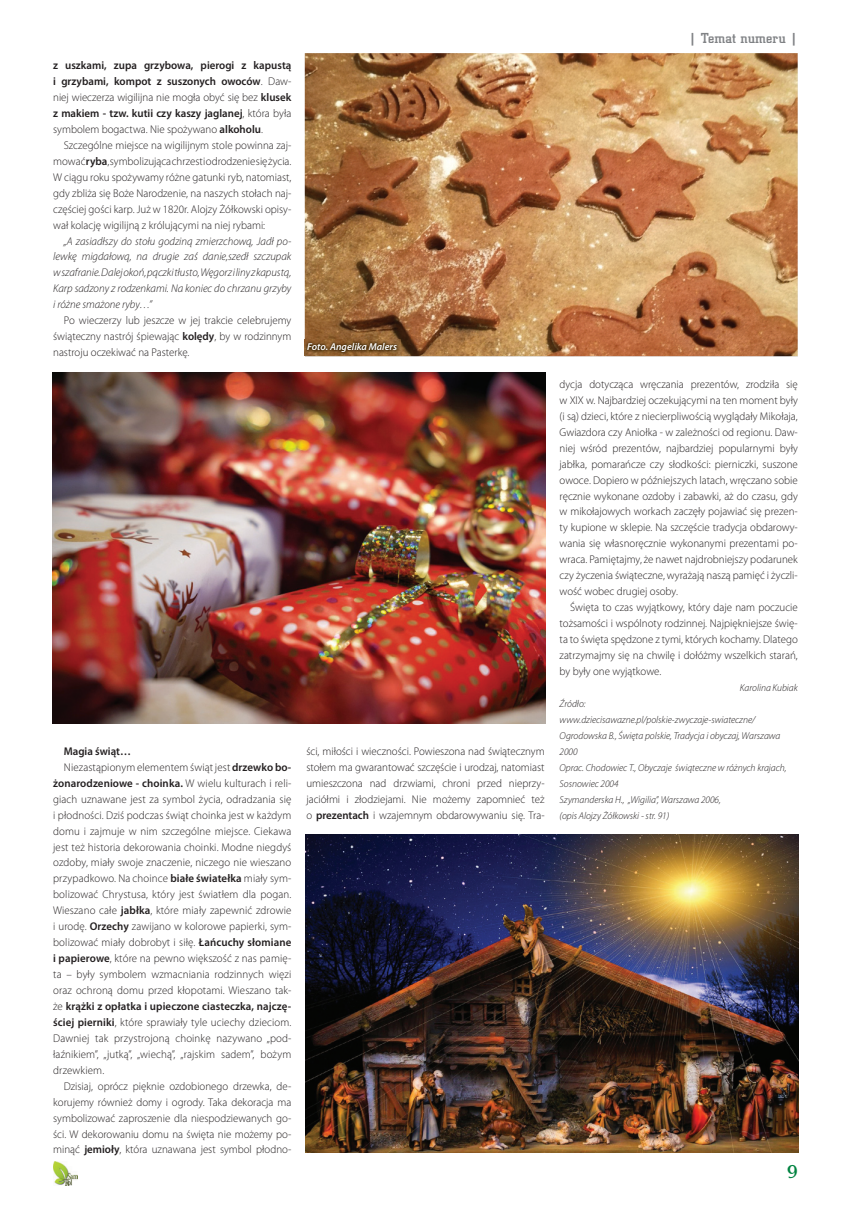
<style>
.page{position:relative;width:851px;height:1205px;background:#fff}
.page>*{position:absolute;margin:0;border:0;box-sizing:border-box;transform-origin:0 0}
.t1{font:700 17.5px "Altrincham";color:#008340}
.t2{font:500 15px "City DEE";letter-spacing:.005em;color:#808285}
.t3{font:300 11.25px/16px "Myriad Pro";letter-spacing:.01em;color:#231f20;text-align:justify}
.t4{font:600 11.25px/16px "Myriad Pro";letter-spacing:.005em;color:#231f20;text-align:justify}
.t5{font:italic 300 11.25px/16px "Myriad Pro";color:#231f20;text-align:justify}
.t6{font:italic 300 10px/16px "Myriad Pro";color:#231f20}
.t7{font:italic 600 10px "Myriad Pro";color:#fff}
.s1{font-weight:300}
.s2{font-weight:600}
</style>
<div class="page">
<img style="left:53px;top:1161px;width:25px;height:24px">
<img style="left:305px;top:53px;width:492px;height:303px">
<img style="left:53px;top:373px;width:492px;height:350px">
<img style="left:305px;top:834px;width:493px;height:318px">
<svg style="left:304px;top:339px;width:1px;height:16px"></svg>
<img style="left:305px;top:339px;width:95px;height:16px">
<p class="t4" style="left:53px;top:57px;width:240px">z uszkami, zupa grzybowa, pierogi z kapustą i grzybami, kompot z suszonych owoców<span class="s1">. Daw&shy;niej wieczerza wigilijna nie mogła obyć się bez</span> klusek z makiem - tzw. kutii czy kaszy jaglanej<span class="s1">, która była symbolem bogactwa. Nie spożywano</span> alkoholu<span class="s1">.</span></p>
<p class="t3" style="left:53px;top:137px;width:240px;text-indent:11px">Szczególne miejsce na wigilijnym stole powinna zaj&shy;mować <span class="s2">ryba</span>, symbolizująca chrzest i odrodzenie się życia.<br>W ciągu roku spożywamy różne gatunki ryb, natomiast, gdy zbliża się Boże Narodzenie, na naszych stołach naj&shy;częściej gości karp. Już w 1820r. Alojzy Żółkowski opisy&shy;wał kolację wigilijną z królującymi na niej rybami:</p>
<p class="t5" style="left:53px;top:233px;width:240px;text-indent:11px">„A zasiadłszy do stołu godziną zmierzchową, Jadł po&shy;lewkę migdałową, na drugie zaś danie,szedł szczupak w szafranie. Dalej okoń, pączki tłusto, Węgorz i liny z kapustą, Karp sadzony z rodzenkami. Na koniec do chrzanu grzyby i różne smażone ryby…”</p>
<p class="t3" style="left:53px;top:313px;width:240px;text-indent:11px">Po wieczerzy lub jeszcze w jej trakcie celebrujemy świąteczny nastrój śpiewając <span class="s2">kolędy</span>, by w rodzinnym nastroju oczekiwać na Pasterkę.</p>
<p class="t7" style="left:307px;top:341px;width:91px">Foto. Angelika Malers</p>
<p class="t4" style="left:64px;top:743px;width:69px">Magia świąt…</p>
<p class="t3" style="left:64px;top:759px;width:229px">Niezastąpionym elementem świąt jest <span class="s2">drzewko bo-</span></p>
<p class="t4" style="left:53px;top:774px;width:240px">żonarodzeniowe - choinka. <span class="s1">W wielu kulturach i reli-</span></p>
<p class="t3" style="left:53px;top:791px;width:240px">giach uznawane jest za symbol życia, odradzania się</p>
<p class="t3" style="left:53px;top:807px;width:240px">i płodności. Dziś podczas świąt choinka jest w każdym</p>
<p class="t3" style="left:53px;top:823px;width:240px">domu i zajmuje w nim szczególne miejsce. Ciekawa</p>
<p class="t3" style="left:53px;top:839px;width:240px">jest też historia dekorowania choinki. Modne niegdyś</p>
<p class="t3" style="left:53px;top:855px;width:240px">ozdoby, miały swoje znaczenie, niczego nie wieszano</p>
<p class="t3" style="left:53px;top:871px;width:240px">przypadkowo. Na choince <span class="s2">białe światełka</span> miały sym-</p>
<p class="t3" style="left:53px;top:887px;width:240px">bolizować Chrystusa, który jest światłem dla pogan.</p>
<p class="t3" style="left:53px;top:903px;width:240px">Wieszano całe <span class="s2">jabłka</span>, które miały zapewnić zdrowie</p>
<p class="t3" style="left:53px;top:918px;width:240px">i urodę. <span class="s2">Orzechy</span> zawijano w kolorowe papierki, sym-</p>
<p class="t3" style="left:53px;top:934px;width:240px">bolizować miały dobrobyt i siłę. <span class="s2">Łańcuchy słomiane</span></p>
<p class="t3" style="left:53px;top:950px;width:240px"><span class="s2">i papierowe</span>, które na pewno większość z nas pamię-</p>
<p class="t3" style="left:53px;top:966px;width:240px">ta – były symbolem wzmacniania rodzinnych więzi</p>
<p class="t3" style="left:53px;top:982px;width:240px">oraz ochroną domu przed kłopotami. Wieszano tak-</p>
<p class="t4" style="left:53px;top:998px;width:240px"><span class="s1">że</span> krążki z opłatka i upieczone ciasteczka, najczę-</p>
<p class="t3" style="left:53px;top:1014px;width:240px"><span class="s2">ściej pierniki</span>, które sprawiały tyle uciechy dzieciom.</p>
<p class="t3" style="left:53px;top:1030px;width:240px">Dawniej tak przystrojoną choinkę nazywano „pod-</p>
<p class="t3" style="left:53px;top:1046px;width:240px">łaźnikiem”, „jutką”, „wiechą”, „rajskim sadem”, bożym</p>
<p class="t3" style="left:53px;top:1062px;width:53px">drzewkiem.</p>
<p class="t3" style="left:64px;top:1078px;width:229px">Dzisiaj, oprócz pięknie ozdobionego drzewka, de-</p>
<p class="t3" style="left:53px;top:1094px;width:240px">korujemy również domy i ogrody. Taka dekoracja ma</p>
<p class="t3" style="left:53px;top:1110px;width:240px">symbolizować zaproszenie dla niespodziewanych go-</p>
<p class="t3" style="left:53px;top:1126px;width:239px">ści. W dekorowaniu domu na święta nie możemy po-</p>
<p class="t3" style="left:53px;top:1142px;width:240px">minąć <span class="s2">jemioły</span>, która uznawana jest symbol płodno-</p>
<p class="t3" style="left:306px;top:743px;width:240px">ści, miłości i wieczności. Powieszona nad świątecznym stołem ma gwarantować szczęście i urodzaj, natomiast umieszczona nad drzwiami, chroni przed nieprzy&shy;jaciółmi i złodziejami. Nie możemy zapomnieć też o <span class="s2">prezentach</span> i wzajemnym obdarowywaniu się. Tra-</p>
<h2 class="t2" style="left:688px;top:30px;width:110px">| Temat numeru |</h2>
<p class="t3" style="left:559px;top:376px;width:240px">dycja dotycząca wręczania prezentów, zrodziła się w XIX w. Najbardziej oczekującymi na ten moment były (i są) dzieci, które z niecierpliwością wyglądały Mikołaja, Gwiazdora czy Aniołka - w zależności od regionu. Daw&shy;niej wśród prezentów, najbardziej popularnymi były jabłka, pomarańcze czy słodkości: pierniczki, suszone owoce. Dopiero w późniejszych latach, wręczano sobie ręcznie wykonane ozdoby i zabawki, aż do czasu, gdy w mikołajowych workach zaczęły pojawiać się prezen&shy;ty kupione w sklepie. Na szczęście tradycja obdarowy&shy;wania się własnoręcznie wykonanymi prezentami po&shy;wraca. Pamiętajmy, że nawet najdrobniejszy podarunek czy życzenia świąteczne, wyrażają naszą pamięć i życzli&shy;wość wobec drugiej osoby.</p>
<p class="t3" style="left:559px;top:599px;width:240px;text-indent:11px">Święta to czas wyjątkowy, który daje nam poczucie tożsamości i wspólnoty rodzinnej. Najpiękniejsze świę&shy;ta to święta spędzone z tymi, których kochamy. Dlatego zatrzymajmy się na chwilę i dołóżmy wszelkich starań, by były one wyjątkowe.</p>
<p class="t6" style="left:739px;top:680px;width:59px">Karolina Kubiak</p>
<p class="t6" style="left:559px;top:696px;width:228px">Źródło:<br>www.dziecisawazne.pl/polskie-zwyczaje-swiateczne/ Ogrodowska B., Święta polskie, Tradycja i obyczaj, Warszawa 2000<br>Oprac. Chodowiec T., Obyczaje świąteczne w różnych krajach, Sosnowiec 2004<br>Szymanderska H., „Wigilia”, Warszawa 2006,<br>(opis Alojzy Żółkowski - str. 91)</p>
<h1 class="t1" style="left:787px;top:1161px;width:12px">9</h1>
</div>
